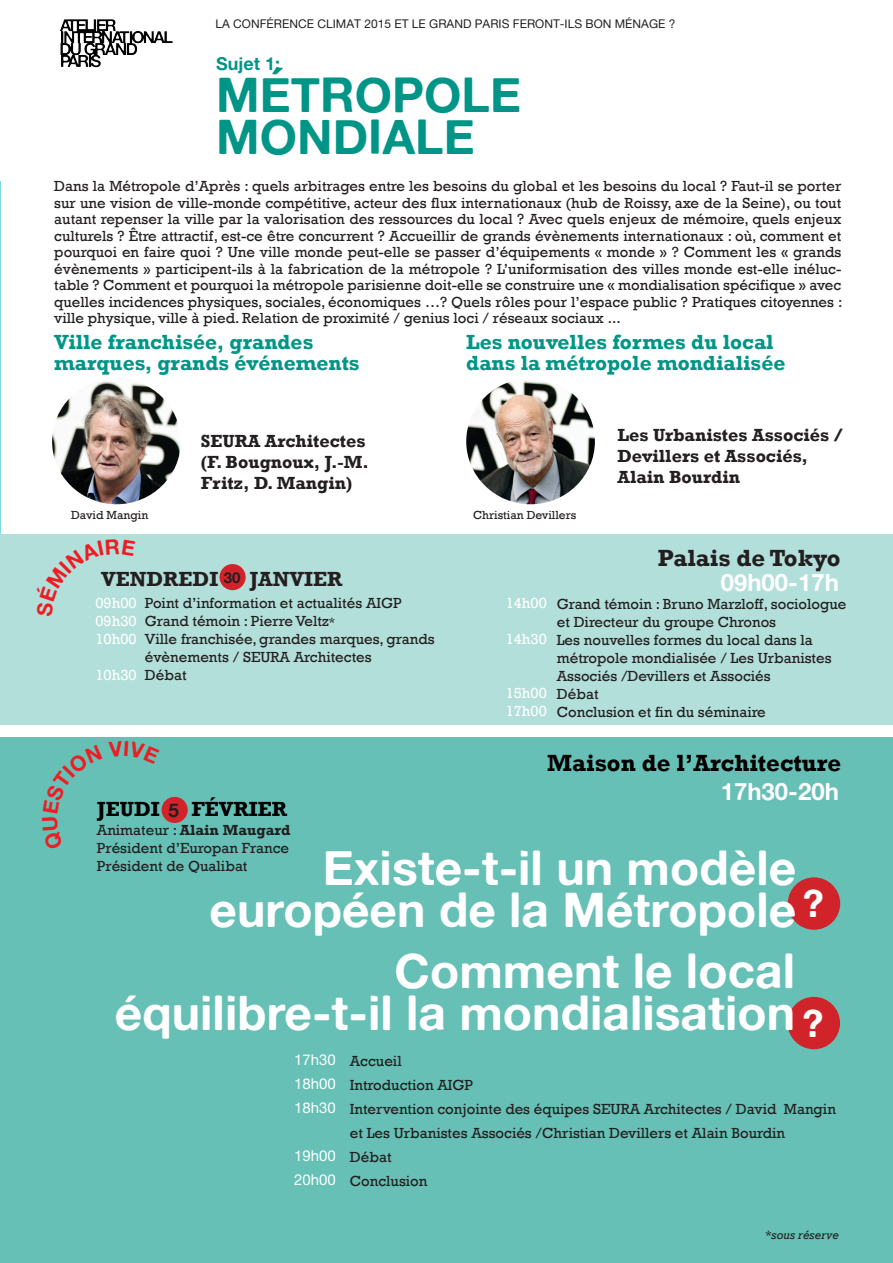
<style>
.page{position:relative;width:893px;height:1263px;background:#fff}
.page>*{position:absolute;margin:0;border:0;box-sizing:border-box;transform-origin:0 0}
.ALTE_GR_titres_blanc{font:48px "Alte Haas Grotesk Bold";color:#fff}
.ALTE_GR_TITRES{font:48px/42px "Alte Haas Grotesk Bold";color:#009586}
.t1{font:37.8px "Alte Haas Grotesk Bold";color:#fff}
.PETITS_TITRES_ROUGES{font:700 24px "Rockwell";color:#000}
.horaires{font:24px "Alte Haas Grotesk Bold";color:#fff}
.PETITS_TITRES_ROUGES-2{font:700 24px "Rockwell";color:#231f20}
.PETITS_TITRES_ROUGES-3{font:700 21px/21px "Rockwell";color:#009586}
.PETITS_TITRES_ROUGES-4{font:700 21px "Rockwell";color:#231f20}
.PETITS_TITRES_ROUGES-5{font:700 21px "Rockwell";color:#000}
.t2{font:18.75px "Alte Haas Grotesk Bold";color:#231f20}
.petits_titres_gras{font:700 18px/21px "Rockwell";color:#231f20}
.ALTE_GR_TITRES-2{font:18px "Alte Haas Grotesk Bold";color:#009586}
.t3{font:15px/16.5px "Rockwell";color:#231f20}
.t4{font:15px "Rockwell";color:#fff}
.horaires_QV{font:15px "Alte Haas Grotesk";color:#fff}
.t5{font:700 15px "Rockwell";color:#231f20}
.t6{font:15px "Alte Haas Grotesk Bold";color:#231f20}
.ALTE_GR_TITRES-3{font:12px "Alte Haas Grotesk";color:#231f20}
.Equipe{font:12px "Rockwell";color:#231f20}
.t7{font:italic 12px "Rockwell";color:#231f20}
.s1{font-size:12px}
.s2{font-weight:400}
.s3{font-style:normal}
</style>
<div class="page">
<hr style="left:0;top:181px;width:1px;height:542px;background:#80d7e7">
<div style="left:0;top:534px;width:893px;height:190px;background:#b3dfdb"></div>
<div style="left:0;top:738px;width:893px;height:525px;background:#66c0b6"></div>
<div style="left:788px;top:877px;width:52px;height:53px;background:#d1232a;border-radius:50%"></div>
<div style="left:788px;top:997px;width:52px;height:52px;background:#d1232a;border-radius:50%"></div>
<div style="left:162px;top:797px;width:26px;height:26px;background:#d1232a;border-radius:50%"></div>
<div style="left:220px;top:564px;width:26px;height:26px;background:#d1232a;border-radius:50%"></div>
<img style="left:52px;top:378px;width:128px;height:126px">
<img style="left:466px;top:381px;width:129px;height:123px">
<img style="left:60px;top:19px;width:113px;height:49px">
<p class="ALTE_GR_TITRES-3" style="left:215px;top:17px;width:462px">LA CONFÉRENCE CLIMAT 2015 ET LE GRAND PARIS FERONT-ILS BON MÉNAGE ?</p>
<p class="ALTE_GR_TITRES-2" style="left:216px;top:52px;width:66px">Sujet 1:</p>
<p class="ALTE_GR_TITRES" style="left:216px;top:73px;width:306px">MÉTROPOLE<br>MONDIALE</p>
<p class="t3" style="left:54px;top:178px;width:790px;text-align:justify">Dans la Métropole d’Après : quels arbitrages entre les besoins du global et les besoins du local ? Faut-il se porter sur une vision de ville-monde compétitive, acteur des flux internationaux (hub de Roissy, axe de la Seine), ou tout autant repenser la ville par la valorisation des ressources du local ? Avec quels enjeux de mémoire, quels enjeux culturels ? Être attractif, est-ce être concurrent ? Accueillir de grands évènements internationaux : où, comment et pourquoi en faire quoi ? Une ville monde peut-elle se passer d’équipements « monde » ? Comment les « grands évènements » participent-ils à la fabrication de la métropole ? L’uniformisation des villes monde est-elle inéluc&shy;table ? Comment et pourquoi la métropole parisienne doit-elle se construire une « mondialisation spécifique » avec quelles incidences physiques, sociales, économiques …? Quels rôles pour l’espace public ? Pratiques citoyennes : ville physique, ville à pied. Relation de proximité / genius loci / réseaux sociaux ...</p>
<p class="PETITS_TITRES_ROUGES-3" style="left:54px;top:332px;width:307px">Ville franchisée, grandes marques, grands événements</p>
<p class="PETITS_TITRES_ROUGES-3" style="left:466px;top:332px;width:321px">Les nouvelles formes du local dans la métropole mondialisée</p>
<p class="petits_titres_gras" style="left:201px;top:431px;width:166px">SEURA Architectes</p>
<p class="petits_titres_gras" style="left:201px;top:452px;width:169px">(F. Bougnoux, J.-M.<br>Fritz, D. Mangin)</p>
<p class="Equipe" style="left:71px;top:508px;width:79px">David Mangin</p>
<p class="Equipe" style="left:473px;top:508px;width:105px">Christian Devillers</p>
<p class="petits_titres_gras" style="left:617px;top:424px;width:227px">Les Urbanistes Associés /<br>Devillers et Associés,</p>
<p class="petits_titres_gras" style="left:617px;top:466px;width:124px">Alain Bourdin</p>
<p class="PETITS_TITRES_ROUGES-4" style="left:101px;top:566px;width:119px">VENDREDI</p>
<p class="PETITS_TITRES_ROUGES-4" style="left:250px;top:566px;width:94px">JANVIER</p>
<p class="t6" style="left:224px;top:568px;width:18px">30</p>
<p class="t3" style="left:145px;top:595px;width:258px">Point d’information et actualités AIGP</p>
<p class="t3" style="left:145px;top:613px;width:192px">Grand témoin : Pierre Veltz<span class="s1">*</span></p>
<p class="t3" style="left:145px;top:630px;width:291px;line-height:18px">Ville franchisée, grandes marques, grands évènements / SEURA Architectes</p>
<p class="t3" style="left:145px;top:667px;width:43px">Débat</p>
<p class="t4" style="left:95px;top:594px;width:43px">09h00</p>
<p class="t4" style="left:95px;top:612px;width:43px">09h30</p>
<p class="t4" style="left:95px;top:630px;width:43px">10h00</p>
<p class="t4" style="left:95px;top:666px;width:43px">10h30</p>
<p class="PETITS_TITRES_ROUGES-5" style="left:97px;top:796px;width:64px">JEUDI</p>
<p class="PETITS_TITRES_ROUGES-5" style="left:191px;top:796px;width:97px">FÉVRIER</p>
<p class="t2" style="left:168px;top:798px;width:12px">5</p>
<p class="t4" style="left:506px;top:594px;width:43px">14h00</p>
<p class="t4" style="left:506px;top:630px;width:43px">14h30</p>
<p class="t4" style="left:506px;top:684px;width:43px">15h00</p>
<p class="t4" style="left:506px;top:702px;width:43px">17h00</p>
<p class="PETITS_TITRES_ROUGES-2" style="left:658px;top:544px;width:184px">Palais de Tokyo</p>
<p class="horaires" style="left:721px;top:567px;width:120px">09h00-17h</p>
<p class="t3" style="left:557px;top:595px;width:291px;line-height:18px">Grand témoin : Bruno Marzloff, sociologue et Directeur du groupe Chronos</p>
<p class="t3" style="left:557px;top:631px;width:276px;line-height:18px">Les nouvelles formes du local dans la métropole mondialisée / Les Urbanistes<br>Associés /Devillers et Associés</p>
<p class="t3" style="left:557px;top:686px;width:43px">Débat</p>
<p class="t3" style="left:557px;top:704px;width:210px">Conclusion et fin du séminaire</p>
<p class="PETITS_TITRES_ROUGES" style="left:547px;top:749px;width:296px">Maison de l’Architecture</p>
<p class="horaires" style="left:721px;top:776px;width:120px">17h30-20h</p>
<p class="t5" style="left:97px;top:820px;width:195px"><span class="s2">Animateur :</span> Alain Maugard</p>
<p class="t3" style="left:97px;top:839px;width:194px;line-height:18px">Président d’Europan France<br>Président de Qualibat</p>
<p class="ALTE_GR_titres_blanc" style="left:323px;top:838px;width:475px">Existe-t-il un modèle</p>
<p class="ALTE_GR_titres_blanc" style="left:210px;top:880px;width:588px">européen de la Métropole</p>
<p class="ALTE_GR_titres_blanc" style="left:395px;top:941px;width:402px">Comment le local</p>
<p class="ALTE_GR_titres_blanc" style="left:115px;top:983px;width:682px">équilibre-t-il la mondialisation</p>
<p class="t1" style="left:803px;top:880px;width:22px">?</p>
<p class="t1" style="left:803px;top:1000px;width:22px">?</p>
<p class="horaires_QV" style="left:294px;top:1051px;width:43px">17h30</p>
<p class="horaires_QV" style="left:294px;top:1075px;width:43px">18h00</p>
<p class="horaires_QV" style="left:294px;top:1099px;width:43px">18h30</p>
<p class="horaires_QV" style="left:294px;top:1147px;width:43px">19h00</p>
<p class="horaires_QV" style="left:294px;top:1171px;width:43px">20h00</p>
<p class="t3" style="left:350px;top:1053px;width:53px">Accueil</p>
<p class="t3" style="left:350px;top:1077px;width:125px">Introduction AIGP</p>
<p class="t3" style="left:350px;top:1101px;width:488px">Intervention conjointe des équipes SEURA Architectes / David Mangin</p>
<p class="t3" style="left:350px;top:1125px;width:437px">et Les Urbanistes Associés /Christian Devillers et Alain Bourdin</p>
<p class="t3" style="left:350px;top:1149px;width:43px">Débat</p>
<p class="t3" style="left:350px;top:1173px;width:79px">Conclusion</p>
<p class="t7" style="left:765px;top:1227px;width:75px"><span class="s3">*</span>sous réserve</p>
</div>
